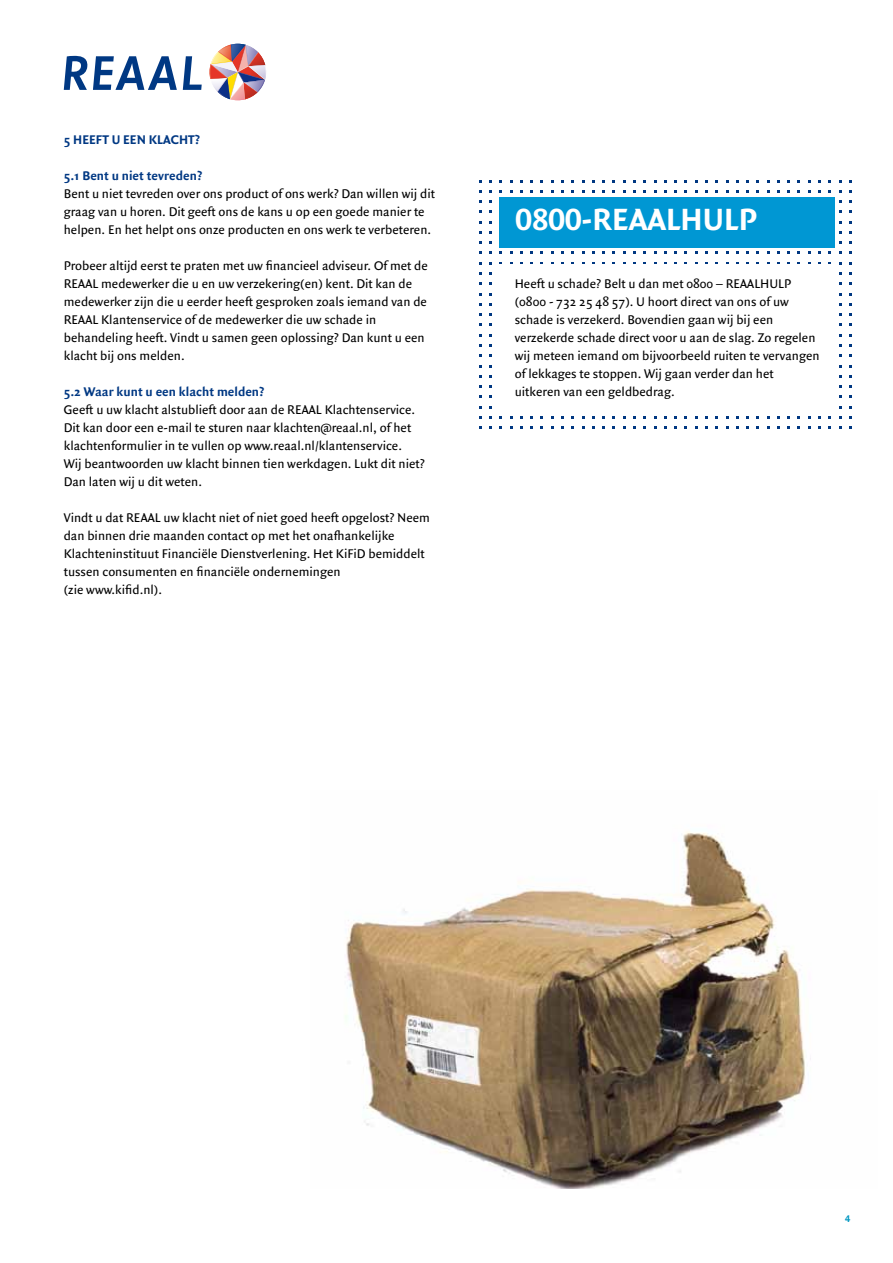
<style>
.page{position:relative;width:893px;height:1263px;background:#fff}
.page>*{position:absolute;margin:0;border:0;box-sizing:border-box;transform-origin:0 0}
.t1{font:33px "Quadraat Sans Bold Alt Num";color:#fff}
.t2{font:13.5px/18px "Quadraat Sans";color:#000}
.t3{font:700 13.5px "Quadraat Sans";color:#003883}
.t4{font:10.5px "Quadraat Sans Bold Alt Num";color:#0097c1}
</style>
<div class="page">
<svg style="left:64px;top:56px;width:113px;height:34px"></svg>
<svg style="left:183px;top:44px;width:83px;height:57px"></svg>
<img style="left:345px;top:831px;width:466px;height:357px">
<div style="left:499px;top:197px;width:336px;height:51px;background:#0097d3"></div>
<p class="t3" style="left:64px;top:132px;width:138px">5 HEEFT U EEN KLACHT?</p>
<p class="t3" style="left:64px;top:168px;width:140px">5.1 Bent u niet tevreden?</p>
<p class="t2" style="left:64px;top:185px;width:373px">Bent u niet tevreden over ons product of ons werk? Dan willen wij dit graag van u horen. Dit geeft ons de kans u op een goede manier te helpen. En het helpt ons onze producten en ons werk te verbeteren.</p>
<p class="t2" style="left:64px;top:257px;width:366px">Probeer altijd eerst te praten met uw financieel adviseur. Of met de REAAL medewerker die u en uw verzekering(en) kent. Dit kan de medewerker zijn die u eerder heeft gesproken zoals iemand van de REAAL Klantenservice of de medewerker die uw schade in behandeling heeft. Vindt u samen geen oplossing? Dan kunt u een klacht bij ons melden.</p>
<p class="t3" style="left:64px;top:384px;width:202px">5.2 Waar kunt u een klacht melden?</p>
<p class="t2" style="left:64px;top:401px;width:363px">Geeft u uw klacht alstublieft door aan de REAAL Klachtenservice.<br>Dit kan door een e-mail te sturen naar klachten@reaal.nl, of het klachtenformulier in te vullen op www.reaal.nl/klantenservice.<br>Wij beantwoorden uw klacht binnen tien werkdagen. Lukt dit niet?<br>Dan laten wij u dit weten.</p>
<p class="t2" style="left:64px;top:509px;width:368px">Vindt u dat REAAL uw klacht niet of niet goed heeft opgelost? Neem dan binnen drie maanden contact op met het onafhankelijke Klachteninstituut Financiële Dienstverlening. Het KiFiD bemiddelt tussen consumenten en financiële ondernemingen<br>(zie www.kifid.nl).</p>
<h1 class="t1" style="left:516px;top:201px;width:96px">0800-REAALH</h1>
<h1 class="t1" style="left:703px;top:201px;width:56px">ULP</h1>
<p class="t2" style="left:515px;top:275px;width:306px">Heeft u schade? Belt u dan met 0800 – REAALHULP (0800 - 732 25 48 57). U hoort direct van ons of uw schade is verzekerd. Bovendien gaan wij bij een verzekerde schade direct voor u aan de slag. Zo regelen wij meteen iemand om bijvoorbeeld ruiten te vervangen of lekkages te stoppen. Wij gaan verder dan het uitkeren van een geldbedrag.</p>
<p class="t4" style="left:845px;top:1213px;width:7px">4</p>
</div>
